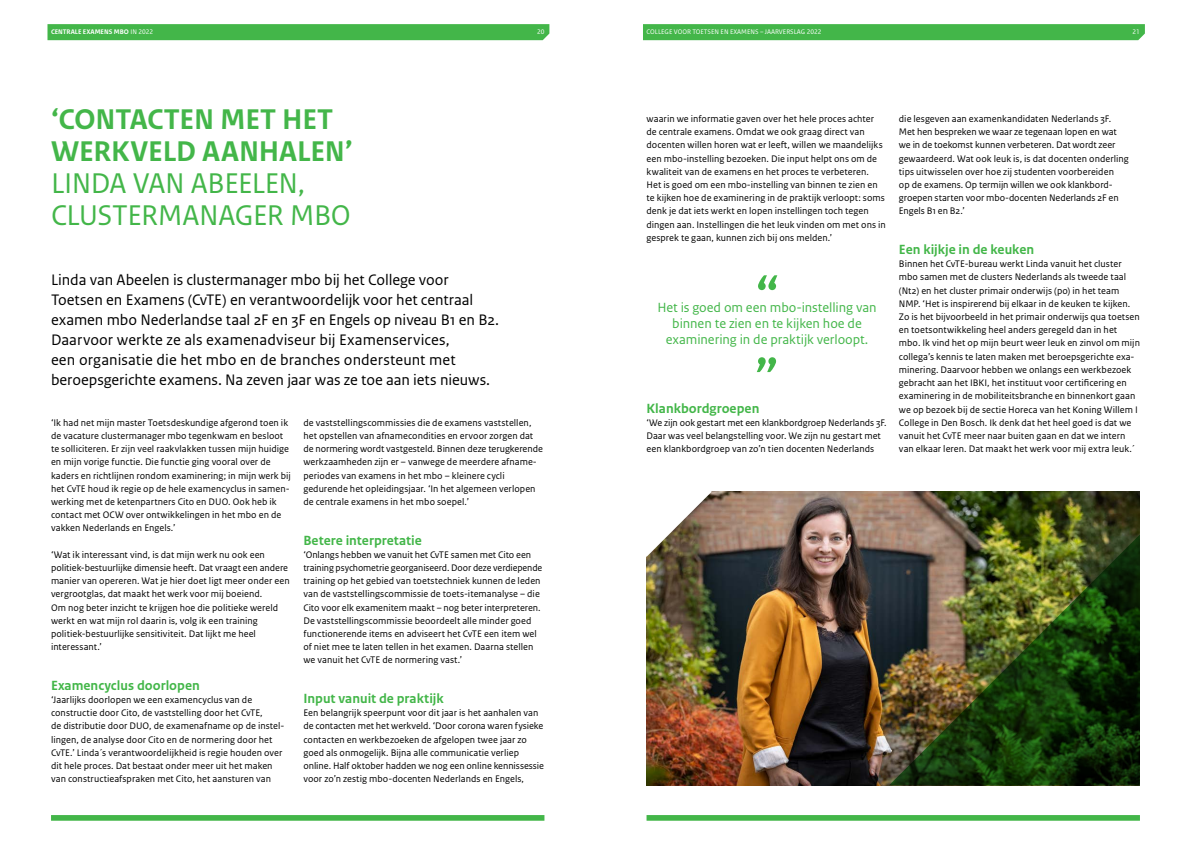
<style>
.page{position:relative;width:1191px;height:842px;background:#fff}
.page>*{position:absolute;margin:0;border:0;box-sizing:border-box;transform-origin:0 0}
.NB_plat{font:65px "Rijksoverheid Sans Text";color:#43b649}
._2021_interview-kopb{font:700 30px/32px "Rijksoverheid Sans Text";letter-spacing:-.005em;color:#43b649}
._2021_interview-kopb-2{font:30px "Rijksoverheid Sans Text";letter-spacing:-.02em;color:#43b649}
._2021_interview-intr{font:16px/20px "Rijksoverheid Sans Text";color:#000}
._2021_interview-tuss{font:700 14px "Rijksoverheid Sans Text";color:#43b649}
._2020_nieuwsbrief_qu{font:14px/16px "Rijksoverheid Sans Text";letter-spacing:-.005em;color:#43b649;text-align:center}
._2021_interview-plat{font:10px/13.2px "Rijksoverheid Sans Text";letter-spacing:.005em;color:#000}
.t1{font:7px "Rijksoverheid Sans Text";color:#fff}
.t2{font:700 7px "Rijksoverheid Sans Text";color:#fff}
.s1{font-weight:400}
</style>
<div class="page">
<svg style="left:51px;top:815px;width:493px;height:6px"></svg>
<svg style="left:646px;top:815px;width:494px;height:6px"></svg>
<div style="left:643px;top:24px;width:501px;height:16px;background:#43b649"></div>
<div style="left:47px;top:24px;width:502px;height:16px;background:#43b649"></div>
<img style="left:646px;top:492px;width:494px;height:293px">
<img style="left:889px;top:534px;width:251px;height:251px">
<svg style="left:646px;top:492px;width:65px;height:65px"></svg>
<p class="t2" style="left:51px;top:28px;width:104px">CENTRALE EXAMENS MBO <span class="s1">IN 2022</span></p>
<p class="t1" style="left:537px;top:28px;width:9px">20</p>
<p class="t1" style="left:646px;top:28px;width:177px">COLLEGE VOOR TOETSEN EN EXAMENS – JAARVERSLAG 2022</p>
<p class="t1" style="left:1132px;top:28px;width:9px">21</p>
<p class="_2021_interview-kopb" style="left:51px;top:104px;width:284px">‘CONTACTEN MET HET</p>
<p class="_2021_interview-kopb" style="left:51px;top:136px;width:303px">WERKVELD AANHALEN’<br><span class="s1">LINDA VAN ABEELEN,</span></p>
<p class="_2021_interview-kopb-2" style="left:51px;top:198px;width:301px">CLUSTERMANAGER MBO</p>
<p class="_2021_interview-intr" style="left:51px;top:270px;width:449px">Linda van Abeelen is clustermanager mbo bij het College voor Toetsen en Examens (CvTE) en verantwoordelijk voor het centraal examen mbo Nederlandse taal 2F en 3F en Engels op niveau B1 en B2.<br>Daarvoor werkte ze als examenadviseur bij Examenservices,<br>een organisatie die het mbo en de branches ondersteunt met beroepsgerichte examens. Na zeven jaar was ze toe aan iets nieuws.</p>
<p class="_2021_interview-plat" style="left:51px;top:416px;width:241px">‘Ik had net mijn master Toetsdeskundige afgerond toen ik de vacature clustermanager mbo tegenkwam en besloot te solliciteren. Er zijn veel raakvlakken tussen mijn huidige en mijn vorige functie. Die functie ging vooral over de kaders en richtlijnen rondom examinering; in mijn werk bij het CvTE houd ik regie op de hele examencyclus in samen&shy;werking met de ketenpartners Cito en DUO. Ook heb ik contact met OCW over ontwikkelingen in het mbo en de vakken Nederlands en Engels.’</p>
<p class="_2021_interview-plat" style="left:51px;top:548px;width:240px">‘Wat ik interessant vind, is dat mijn werk nu ook een politiek-bestuurlijke dimensie heeft. Dat vraagt een andere manier van opereren. Wat je hier doet ligt meer onder een vergrootglas, dat maakt het werk voor mij boeiend.<br>Om nog beter inzicht te krijgen hoe die politieke wereld werkt en wat mijn rol daarin is, volg ik een training politiek-bestuurlijke sensitiviteit. Dat lijkt me heel interessant.’</p>
<p class="_2021_interview-tuss" style="left:51px;top:677px;width:150px">Examencyclus doorlopen</p>
<p class="_2021_interview-plat" style="left:51px;top:693px;width:235px">‘Jaarlijks doorlopen we een examencyclus van de constructie door Cito, de vaststelling door het CvTE,<br>de distributie door DUO, de examenafname op de instel&shy;lingen, de analyse door Cito en de normering door het CvTE.’ Linda´s verantwoordelijkheid is regie houden over dit hele proces. Dat bestaat onder meer uit het maken van constructieafspraken met Cito, het aansturen van</p>
<p class="_2021_interview-plat" style="left:303px;top:416px;width:241px">de vaststellingscommissies die de examens vaststellen, het opstellen van afnamecondities en ervoor zorgen dat de normering wordt vastgesteld. Binnen deze terugkerende werkzaamheden zijn er – vanwege de meerdere afname&shy;periodes van examens in het mbo – kleinere cycli gedurende het opleidingsjaar. ‘In het algemeen verlopen de centrale examens in het mbo soepel.’</p>
<p class="_2021_interview-tuss" style="left:303px;top:532px;width:120px">Betere interpretatie</p>
<p class="_2021_interview-plat" style="left:303px;top:548px;width:240px">‘Onlangs hebben we vanuit het CvTE samen met Cito een training psychometrie georganiseerd. Door deze verdiepende training op het gebied van toetstechniek kunnen de leden van de vaststellingscommissie de toets-itemanalyse – die Cito voor elk examenitem maakt – nog beter interpreteren.<br>De vaststellingscommissie beoordeelt alle minder goed functionerende items en adviseert het CvTE een item wel of niet mee te laten tellen in het examen. Daarna stellen we vanuit het CvTE de normering vast.’</p>
<p class="_2021_interview-tuss" style="left:303px;top:690px;width:142px">Input vanuit de praktijk</p>
<p class="_2021_interview-plat" style="left:303px;top:706px;width:242px">Een belangrijk speerpunt voor dit jaar is het aanhalen van de contacten met het werkveld. ‘Door corona waren fysieke contacten en werkbezoeken de afgelopen twee jaar zo goed als onmogelijk. Bijna alle communicatie verliep online. Half oktober hadden we nog een online kennissessie voor zo’n zestig mbo-docenten Nederlands en Engels,</p>
<p class="_2021_interview-plat" style="left:646px;top:112px;width:241px">waarin we informatie gaven over het hele proces achter de centrale examens. Omdat we ook graag direct van docenten willen horen wat er leeft, willen we maandelijks een mbo-instelling bezoeken. Die input helpt ons om de kwaliteit van de examens en het proces te verbeteren.<br>Het is goed om een mbo-instelling van binnen te zien en te kijken hoe de examinering in de praktijk verloopt: soms denk je dat iets werkt en lopen instellingen toch tegen dingen aan. Instellingen die het leuk vinden om met ons in gesprek te gaan, kunnen zich bij ons melden.’</p>
<p class="NB_plat" style="left:754px;top:262px;width:28px">“</p>
<p class="_2020_nieuwsbrief_qu" style="left:657px;top:300px;width:221px">Het is goed om een mbo-instelling van binnen te zien en te kijken hoe de</p>
<p class="_2020_nieuwsbrief_qu" style="left:665px;top:332px;width:204px">examinering in de praktijk verloopt.</p>
<p class="NB_plat" style="left:754px;top:344px;width:28px">”</p>
<p class="_2021_interview-tuss" style="left:646px;top:400px;width:114px">Klankbordgroepen</p>
<p class="_2021_interview-plat" style="left:646px;top:416px;width:242px">‘We zijn ook gestart met een klankbordgroep Nederlands 3F.<br>Daar was veel belangstelling voor. We zijn nu gestart met een klankbordgroep van zo’n tien docenten Nederlands</p>
<p class="_2021_interview-plat" style="left:899px;top:112px;width:231px">die lesgeven aan examenkandidaten Nederlands 3F.<br>Met hen bespreken we waar ze tegenaan lopen en wat we in de toekomst kunnen verbeteren. Dat wordt zeer gewaardeerd. Wat ook leuk is, is dat docenten onderling tips uitwisselen over hoe zij studenten voorbereiden<br>op de examens. Op termijn willen we ook klankbord&shy;groepen starten voor mbo-docenten Nederlands 2F en Engels B1 en B2.’</p>
<p class="_2021_interview-tuss" style="left:899px;top:242px;width:137px">Een kijkje in de keuken</p>
<p class="_2021_interview-plat" style="left:899px;top:258px;width:242px">Binnen het CvTE-bureau werkt Linda vanuit het cluster mbo samen met de clusters Nederlands als tweede taal (Nt2) en het cluster primair onderwijs (po) in het team NMP. ‘Het is inspirerend bij elkaar in de keuken te kijken.<br>Zo is het bijvoorbeeld in het primair onderwijs qua toetsen en toetsontwikkeling heel anders geregeld dan in het mbo. Ik vind het op mijn beurt weer leuk en zinvol om mijn collega’s kennis te laten maken met beroepsgerichte exa&shy;minering. Daarvoor hebben we onlangs een werkbezoek gebracht aan het IBKI, het instituut voor certificering en examinering in de mobiliteitsbranche en binnenkort gaan we op bezoek bij de sectie Horeca van het Koning Willem I College in Den Bosch. Ik denk dat het heel goed is dat we vanuit het CvTE meer naar buiten gaan en dat we intern van elkaar leren. Dat maakt het werk voor mij extra leuk.´</p>
</div>
